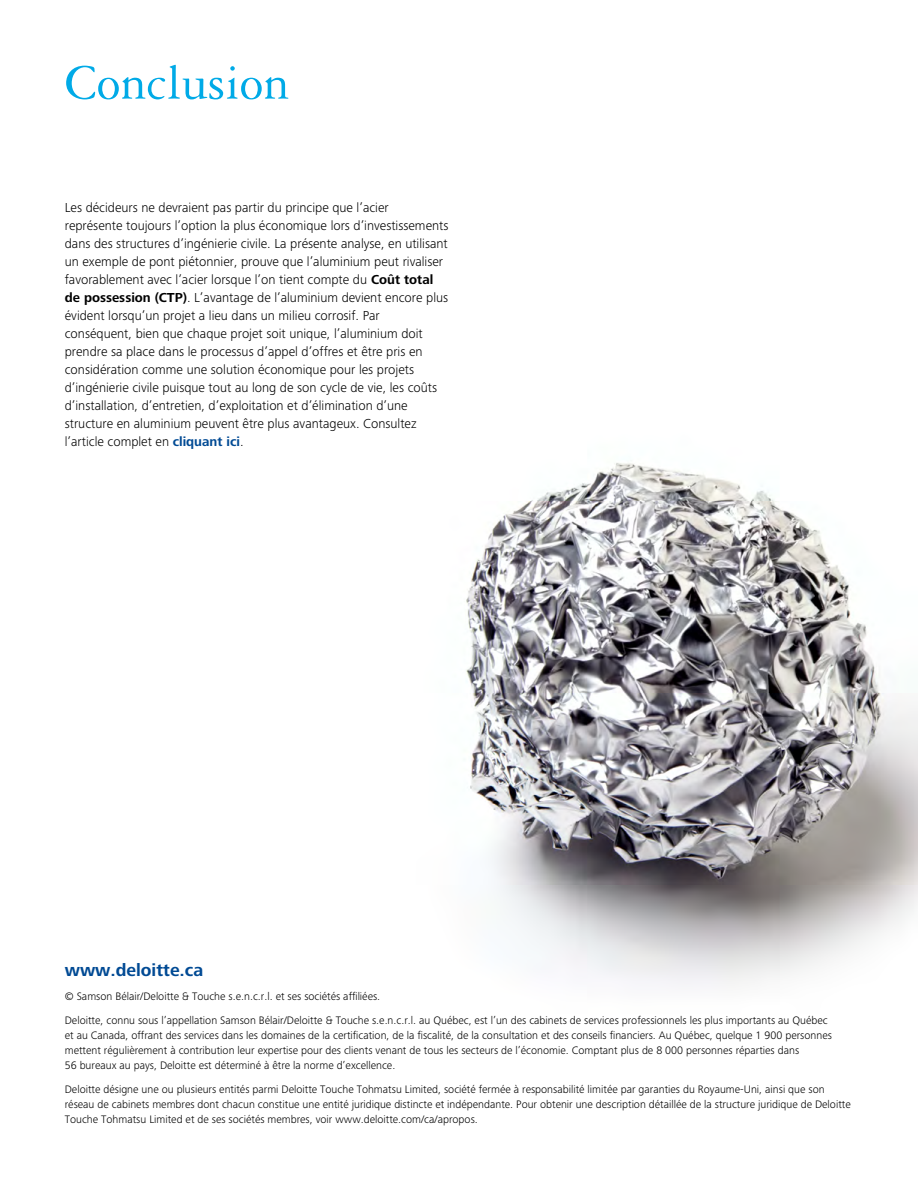
<style>
.page{position:relative;width:918px;height:1188px;background:#fff}
.page>*{position:absolute;margin:0;border:0;box-sizing:border-box;transform-origin:0 0}
.t1{font:52.5px "Garamond 3 LT Std";color:#00aae7}
.t2{font:700 18px "Frutiger Next Pro";color:#004a94}
.t3{font:300 13.5px/18px "Frutiger Next Pro";color:#000}
.t4{font:300 11.25px/15px "Frutiger Next Pro";color:#000}
.s1{font-weight:700}
.s2{font-weight:700;color:#004a94}
</style>
<div class="page">
<img style="left:466px;top:463px;width:452px;height:522px">
<h1 class="t1" style="left:65px;top:54px;width:226px">Conclusion</h1>
<p class="t3" style="left:65px;top:199px;width:385px">Les décideurs ne devraient pas partir du principe que l’acier représente toujours l’option la plus économique lors d’investissements dans des structures d’ingénierie civile. La présente analyse, en utilisant un exemple de pont piétonnier, prouve que l’aluminium peut rivaliser favorablement avec l’acier lorsque l’on tient compte du <span class="s1">Coût total de possession (CTP)</span>. L’avantage de l’aluminium devient encore plus évident lorsqu’un projet a lieu dans un milieu corrosif. Par conséquent, bien que chaque projet soit unique, l’aluminium doit prendre sa place dans le processus d’appel d’offres et être pris en considération comme une solution économique pour les projets d’ingénierie civile puisque tout au long de son cycle de vie, les coûts d’installation, d’entretien, d’exploitation et d’élimination d’une structure en aluminium peuvent être plus avantageux. Consultez l’article complet en <span class="s2">cliquant ici</span>.</p>
<h2 class="t2" style="left:65px;top:960px;width:140px">www.deloitte.ca</h2>
<p class="t4" style="left:65px;top:984px;width:764px;line-height:24px">© Samson Bélair/Deloitte &amp; Touche s.e.n.c.r.l. et ses sociétés affiliées.<br>Deloitte, connu sous l’appellation Samson Bélair/Deloitte &amp; Touche s.e.n.c.r.l. au Québec, est l’un des cabinets de services professionnels les plus importants au Québec</p>
<p class="t4" style="left:65px;top:1028px;width:769px">et au Canada, offrant des services dans les domaines de la certification, de la fiscalité, de la consultation et des conseils financiers. Au Québec, quelque 1 900 personnes mettent régulièrement à contribution leur expertise pour des clients venant de tous les secteurs de l’économie. Comptant plus de 8 000 personnes réparties dans<br>56 bureaux au pays, Deloitte est déterminé à être la norme d’excellence.</p>
<p class="t4" style="left:65px;top:1082px;width:787px">Deloitte désigne une ou plusieurs entités parmi Deloitte Touche Tohmatsu Limited, société fermée à responsabilité limitée par garanties du Royaume-Uni, ainsi que son réseau de cabinets membres dont chacun constitue une entité juridique distincte et indépendante. Pour obtenir une description détaillée de la structure juridique de Deloitte<br>Touche Tohmatsu Limited et de ses sociétés membres, voir www.deloitte.com/ca/apropos.</p>
</div>
